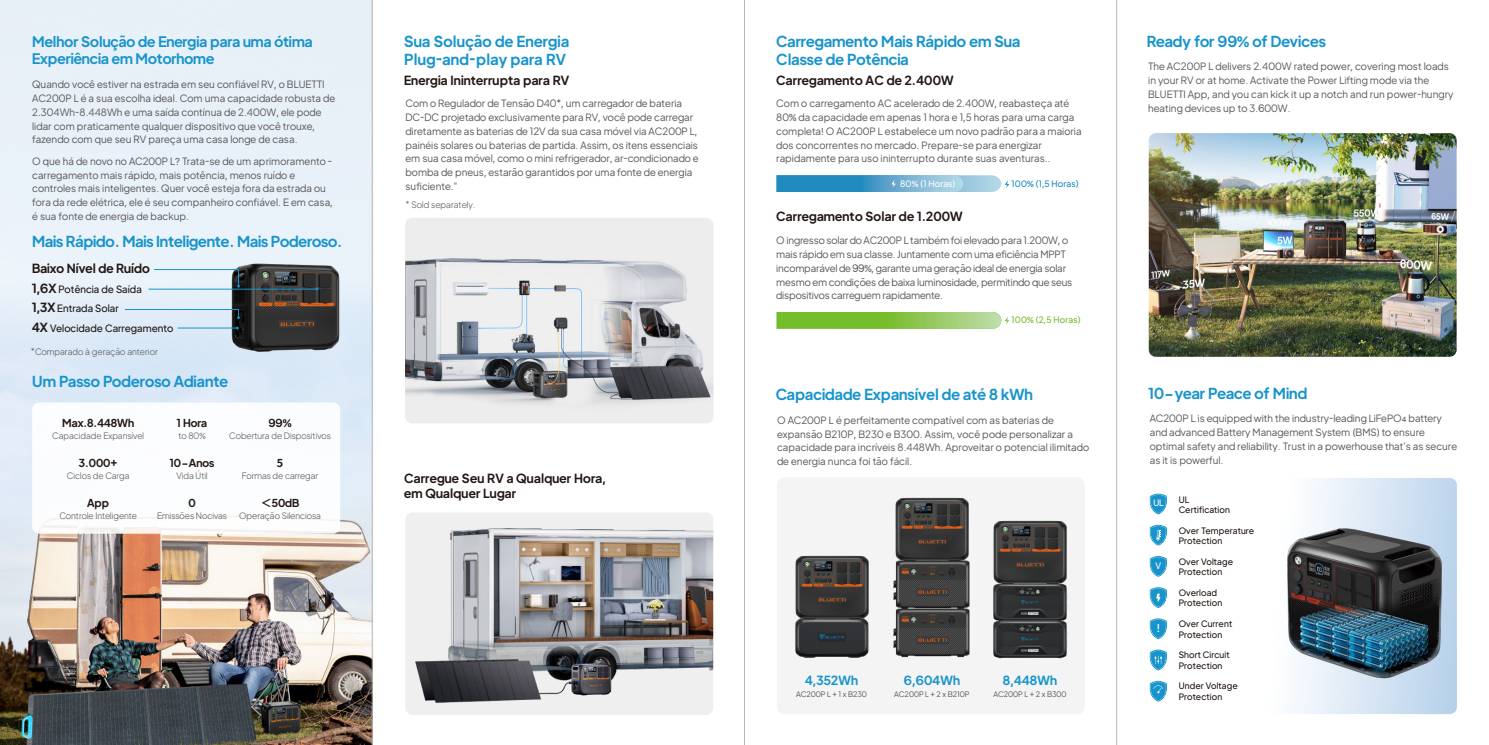
<style>
.page{position:relative;width:1489px;height:745px;background:#fff}
.page>*{position:absolute;margin:0;border:0;box-sizing:border-box;transform-origin:0 0}
.t1{font:700 15px/18px "BLUETTI1.0";letter-spacing:.005em;color:#1794cc}
.t2{font:700 14.38px/17.2px "BLUETTI1.0";color:#1794cc}
.t3{font:700 12.5px/15px "BLUETTI1.0";letter-spacing:.015em;color:#221815}
.t4{font:700 12.5px "BLUETTI1.0";letter-spacing:.015em;color:#1794cc}
.t5{font:500 11.38px "BLUETTI1.0";color:#fff}
.t6{font:700 10.88px "BLUETTI1.0";color:#221815}
.t7{font:700 10.88px "Source Han Sans CN";color:#221815}
.t8{font:10px/13.8px "BLUETTI1.0";letter-spacing:.005em;color:#595757}
.t9{font:10px/13.8px "BLUETTI1.0";letter-spacing:-.015em;color:#595757}
.t10{font:500 10px/19.9px "BLUETTI1.0";letter-spacing:.005em;color:#221815}
.t11{font:300 8.75px "BLUETTI1.0";color:#595757}
.t12{font:500 8.75px/10.5px "BLUETTI1.0";letter-spacing:.015em;color:#221815}
.t13{font:500 8.75px "BLUETTI1.0";letter-spacing:.015em;color:#fff}
.t14{font:500 8.75px "BLUETTI1.0";letter-spacing:.015em;color:#1d8bbf}
.t15{font:500 8.75px "BLUETTI1.0";letter-spacing:.015em;color:#75bb2b}
.t16{font:7.5px "BLUETTI1.0";letter-spacing:.005em;color:#595757}
.s1{font-weight:700;font-size:12.5px}
.s2{font-family:"Source Han Sans CN"}
</style>
<div class="page">
<div style="left:777px;top:477px;width:307px;height:236px;background:#f4f4f4;border-radius:7px"></div>
<svg style="left:776px;top:175px;width:233px;height:17px;background:#65acd0"></svg>
<svg style="left:776px;top:312px;width:233px;height:16px;background:#8dc652"></svg>
<img style="left:795px;top:628px;width:74px;height:30px">
<img style="left:795px;top:555px;width:74px;height:73px">
<img style="left:895px;top:497px;width:74px;height:41px">
<img style="left:893px;top:538px;width:77px;height:48px">
<img style="left:893px;top:586px;width:77px;height:72px">
<img style="left:993px;top:520px;width:74px;height:34px">
<img style="left:993px;top:554px;width:74px;height:37px">
<img style="left:993px;top:591px;width:75px;height:68px">
<svg style="left:1156px;top:478px;width:300px;height:235px"></svg>
<img style="left:1148px;top:133px;width:308px;height:223px">
<img style="left:1287px;top:527px;width:153px;height:187px">
<svg style="left:1149px;top:493px;width:17px;height:21px"></svg>
<svg style="left:1149px;top:555px;width:17px;height:21px"></svg>
<svg style="left:1149px;top:618px;width:17px;height:20px"></svg>
<svg style="left:1149px;top:587px;width:17px;height:20px"></svg>
<svg style="left:1149px;top:649px;width:17px;height:21px"></svg>
<svg style="left:1149px;top:524px;width:17px;height:21px"></svg>
<svg style="left:1149px;top:680px;width:17px;height:21px"></svg>
<img style="left:405px;top:218px;width:308px;height:205px">
<img style="left:405px;top:513px;width:308px;height:201px">
<img style="left:0;top:0;width:372px;height:744px">
<div style="left:32px;top:402px;width:308px;height:131px;background:#fff;border-radius:7px"></div>
<img style="left:226px;top:245px;width:120px;height:121px">
<hr style="left:148px;top:289px;width:169px;height:1px;background:#1794cc">
<svg style="left:125px;top:309px;width:115px;height:10px"></svg>
<svg style="left:154px;top:269px;width:86px;height:18px;background:#cddde7"></svg>
<hr style="left:178px;top:327px;width:59px;height:1px;background:#1794cc">
<hr style="left:1116px;top:0;width:1px;height:744px;background:#b5b4b4">
<hr style="left:744px;top:0;width:1px;height:744px;background:#b5b4b4">
<hr style="left:372px;top:0;width:1px;height:744px;background:#b5b4b4">
<h2 class="t2" style="left:32px;top:32px;width:282px">Melhor Solução de Energia para uma ótima<br>Experiência em Motorhome</h2>
<p class="t8" style="left:32px;top:77px;width:304px">Quando você estiver na estrada em seu confiável RV, o BLUETTI AC200P L é a sua escolha ideal. Com uma capacidade robusta de 2.304Wh-8.448Wh e uma saída contínua de 2.400W, ele pode lidar com praticamente qualquer dispositivo que você trouxe, fazendo com que seu RV pareça uma casa longe de casa.</p>
<p class="t8" style="left:32px;top:153px;width:302px">O que há de novo no AC200P L? Trata-se de um aprimoramento - carregamento mais rápido, mais potência, menos ruído e controles mais inteligentes. Quer você esteja fora da estrada ou fora da rede elétrica, ele é seu companheiro confiável. E em casa, é sua fonte de energia de backup.</p>
<h1 class="t1" style="left:32px;top:232px;width:311px">Mais Rápido. Mais Inteligente. Mais Poderoso.</h1>
<p class="t3" style="left:32px;top:260px;width:119px">Baixo Nível de Ruído</p>
<p class="t10" style="left:32px;top:278px;width:111px"><span class="s1">1,6X</span> Potência de Saída<br><span class="s1">1,3X</span> Entrada Solar</p>
<p class="t10" style="left:32px;top:318px;width:143px"><span class="s1">4X</span> Velocidade Carregamento</p>
<p class="t11" style="left:31px;top:344px;width:128px">*Comparado à geração anterior</p>
<h1 class="t1" style="left:32px;top:372px;width:197px">Um Passo Poderoso Adiante</h1>
<p class="t6" style="left:62px;top:414px;width:73px">Max.8.448Wh</p>
<p class="t11" style="left:52px;top:428px;width:93px">Capacidade Expansível</p>
<p class="t6" style="left:79px;top:454px;width:40px">3.000+</p>
<p class="t11" style="left:67px;top:468px;width:64px">Ciclos de Carga</p>
<p class="t6" style="left:87px;top:493px;width:24px">App</p>
<p class="t11" style="left:59px;top:508px;width:79px">Controle Inteligente</p>
<p class="t6" style="left:268px;top:414px;width:24px">99%</p>
<p class="t11" style="left:229px;top:428px;width:103px">Cobertura de Dispositivos</p>
<p class="t7" style="left:277px;top:457px;width:8px">5</p>
<p class="t11" style="left:242px;top:468px;width:78px">Formas de carregar</p>
<p class="t6" style="left:261px;top:493px;width:40px"><span class="s2">＜</span>50dB</p>
<p class="t11" style="left:239px;top:508px;width:83px">Operação Silenciosa</p>
<p class="t6" style="left:177px;top:414px;width:32px">1 Hora</p>
<p class="t11" style="left:178px;top:428px;width:29px">to 80%</p>
<p class="t6" style="left:170px;top:454px;width:46px">10−Anos</p>
<p class="t11" style="left:176px;top:468px;width:33px">Vida Útil</p>
<p class="t6" style="left:188px;top:493px;width:9px">0</p>
<p class="t11" style="left:157px;top:508px;width:71px">Emissões Nocivas</p>
<h1 class="t1" style="left:404px;top:31px;width:166px">Sua Solução de Energia<br>Plug-and-play para RV</h1>
<p class="t3" style="left:404px;top:72px;width:167px">Energia Ininterrupta para RV</p>
<p class="t8" style="left:405px;top:96px;width:295px">Com o Regulador de Tensão D40*, um carregador de bateria DC-DC projetado exclusivamente para RV, você pode carregar diretamente as baterias de 12V da sua casa móvel via AC200P L, painéis solares ou baterias de partida. Assim, os itens essenciais em sua casa móvel, como o mini refrigerador, ar-condicionado e bomba de pneus, estarão garantidos por uma fonte de energia suficiente."</p>
<p class="t11" style="left:405px;top:198px;width:71px">* Sold separately.</p>
<p class="t3" style="left:404px;top:470px;width:203px">Carregue Seu RV a Qualquer Hora, em Qualquer Lugar</p>
<h1 class="t1" style="left:776px;top:31px;width:245px">Carregamento Mais Rápido em Sua<br>Classe de Potência</h1>
<p class="t3" style="left:776px;top:72px;width:179px">Carregamento AC de 2.400W</p>
<p class="t8" style="left:776px;top:96px;width:307px">Com o carregamento AC acelerado de 2.400W, reabasteça até 80% da capacidade em apenas 1 hora e 1,5 horas para uma carga completa! O AC200P L estabelece um novo padrão para a maioria dos concorrentes no mercado. Prepare-se para energizar rapidamente para uso ininterrupto durante suas aventuras..</p>
<p class="t13" style="left:900px;top:176px;width:57px">80% (1 Horas)</p>
<p class="t14" style="left:1011px;top:176px;width:68px">100% (1,5 Horas)</p>
<p class="t3" style="left:776px;top:208px;width:188px">Carregamento Solar de 1.200W</p>
<p class="t9" style="left:776px;top:233px;width:298px">O ingresso solar do AC200P L também foi elevado para 1.200W, o mais rápido em sua classe. Juntamente com uma eficiência MPPT incomparável de 99%, garante uma geração ideal de energia solar mesmo em condições de baixa luminosidade, permitindo que seus dispositivos carreguem rapidamente.</p>
<p class="t15" style="left:1011px;top:312px;width:70px">100% (2,5 Horas)</p>
<h1 class="t1" style="left:775px;top:384px;width:258px">Capacidade Expansível de até 8 kWh</h1>
<p class="t8" style="left:777px;top:412px;width:313px">O AC200P L é perfeitamente compatível com as baterias de expansão B210P, B230 e B300. Assim, você pode personalizar a capacidade para incríveis 8.448Wh. Aproveitar o potencial ilimitado de energia nunca foi tão fácil.</p>
<p class="t4" style="left:805px;top:669px;width:54px">4,352Wh</p>
<p class="t16" style="left:796px;top:688px;width:72px">AC200P L + 1 x B230</p>
<p class="t4" style="left:903px;top:669px;width:58px">6,604Wh</p>
<p class="t16" style="left:894px;top:688px;width:77px">AC200P L + 2 x B210P</p>
<p class="t4" style="left:1002px;top:669px;width:56px">8,448Wh</p>
<p class="t16" style="left:993px;top:688px;width:74px">AC200P L + 2 x B300</p>
<h1 class="t1" style="left:1146px;top:31px;width:180px">Ready for 99% of Devices</h1>
<p class="t8" style="left:1148px;top:59px;width:307px">The AC200P L delivers 2.400W rated power, covering most loads in your RV or at home. Activate the Power Lifting mode via the BLUETTI App, and you can kick it up a notch and run power-hungry heating devices up to 3.600W.</p>
<h1 class="t1" style="left:1148px;top:383px;width:160px">10−year Peace of Mind</h1>
<p class="t8" style="left:1149px;top:411px;width:309px">AC200P L is equipped with the industry-leading LiFePO₄ battery and advanced Battery Management System (BMS) to ensure optimal safety and reliability. Trust in a powerhouse that's as secure as it is powerful.</p>
<p class="t12" style="left:1178px;top:493px;width:53px">UL<br>Certification</p>
<p class="t12" style="left:1178px;top:524px;width:77px">Over Temperature<br>Protection</p>
<p class="t12" style="left:1178px;top:555px;width:56px">Over Voltage<br>Protection</p>
<p class="t12" style="left:1178px;top:586px;width:45px">Overload<br>Protection</p>
<p class="t12" style="left:1178px;top:617px;width:55px">Over Current<br>Protection</p>
<p class="t12" style="left:1178px;top:648px;width:52px">Short Circuit<br>Protection</p>
<p class="t12" style="left:1178px;top:679px;width:61px">Under Voltage<br>Protection</p>
<p class="t13" style="left:1153px;top:495px;width:12px">UL</p>
<p class="t13" style="left:1155px;top:557px;width:7px">V</p>
<p class="t5" style="left:1156px;top:618px;width:5px">!</p>
</div>
